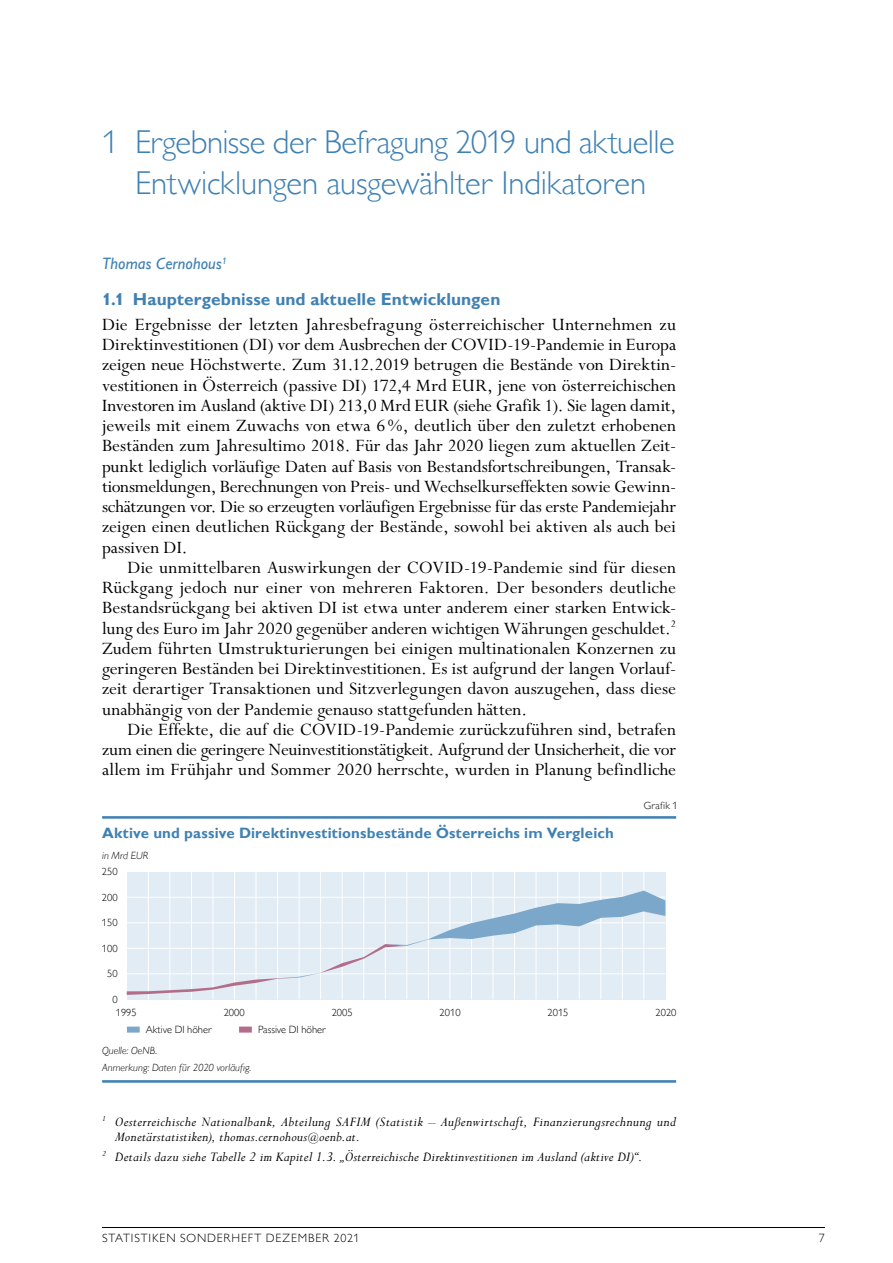
<style>
.page{position:relative;width:893px;height:1263px;background:#fff}
.page>*{position:absolute;margin:0;border:0;box-sizing:border-box;transform-origin:0 0}
.t1{font:300 33px/40.5px "Gill Sans MT Pro";letter-spacing:-.01em;color:#4081b3;text-align:center}
.t2{font:19.5px/20.2px "Perpetua Std";color:#000;text-align:justify}
.t3{font:700 17.25px "Gill Sans MT Pro";letter-spacing:.005em;color:#4081b3}
.t4{font:italic 500 16.5px "Gill Sans MT Pro";letter-spacing:.005em;color:#4081b3}
.t5{font:italic 15px/15px "Perpetua Std";letter-spacing:.02em;color:#000}
.t6{font:700 15px "Gill Sans MT Pro";letter-spacing:.01em;color:#4081b3}
.t7{font:300 12px "Gill Sans MT Pro";letter-spacing:.075em;color:#000}
.t8{font:300 10.5px "Gill Sans MT Pro";color:#000}
.t9{font:italic 300 10.5px "Gill Sans MT Pro";letter-spacing:.01em;color:#000}
.s1{font-size:12px}
</style>
<div class="page">
<hr style="left:102px;top:1227px;width:723px;height:1px;background:#000">
<hr style="left:102px;top:816px;width:574px;height:3px;background:#4081b3">
<hr style="left:102px;top:1080px;width:574px;height:3px;background:#4081b3">
<div style="left:127px;top:1026px;width:13px;height:6px;background:#7aa7ca"></div>
<div style="left:239px;top:1026px;width:13px;height:6px;background:#b36c89"></div>
<div style="left:127px;top:872px;width:538px;height:127px;background:#e2ecf4"></div>
<hr style="left:643px;top:872px;width:1px;height:127px;background:#fff">
<hr style="left:622px;top:872px;width:1px;height:127px;background:#fff">
<hr style="left:600px;top:872px;width:1px;height:127px;background:#fff">
<hr style="left:579px;top:872px;width:1px;height:127px;background:#fff">
<hr style="left:557px;top:872px;width:1px;height:127px;background:#fff">
<hr style="left:536px;top:872px;width:1px;height:127px;background:#fff">
<hr style="left:514px;top:872px;width:1px;height:127px;background:#fff">
<hr style="left:493px;top:872px;width:1px;height:127px;background:#fff">
<hr style="left:471px;top:872px;width:1px;height:127px;background:#fff">
<hr style="left:449px;top:872px;width:1px;height:127px;background:#fff">
<hr style="left:428px;top:872px;width:1px;height:127px;background:#fff">
<hr style="left:406px;top:872px;width:1px;height:127px;background:#fff">
<hr style="left:385px;top:872px;width:1px;height:127px;background:#fff">
<hr style="left:363px;top:872px;width:1px;height:127px;background:#fff">
<hr style="left:342px;top:872px;width:1px;height:127px;background:#fff">
<hr style="left:320px;top:872px;width:1px;height:127px;background:#fff">
<hr style="left:299px;top:872px;width:1px;height:127px;background:#fff">
<hr style="left:277px;top:872px;width:1px;height:127px;background:#fff">
<hr style="left:256px;top:872px;width:1px;height:127px;background:#fff">
<hr style="left:234px;top:872px;width:1px;height:127px;background:#fff">
<hr style="left:213px;top:872px;width:1px;height:127px;background:#fff">
<hr style="left:191px;top:872px;width:1px;height:127px;background:#fff">
<hr style="left:169px;top:872px;width:1px;height:127px;background:#fff">
<hr style="left:148px;top:872px;width:1px;height:127px;background:#fff">
<svg style="left:127px;top:991px;width:517px;height:4px"></svg>
<svg style="left:127px;top:891px;width:538px;height:100px"></svg>
<h1 class="t1" style="left:102px;top:121px;width:574px">1 Ergebnisse der Befragung 2019 und aktuelle<br>Entwicklungen ausgewählter Indikatoren</h1>
<p class="t4" style="left:102px;top:254px;width:126px">Thomas Cernohous<sup>1</sup></p>
<p class="t3" style="left:102px;top:288px;width:400px">1.1 Hauptergebnisse und aktuelle Entwicklungen</p>
<p class="t2" style="left:102px;top:315px;width:576px">Die Ergebnisse der letzten Jahresbefragung österreichischer Unternehmen zu Direktinvestitionen (DI) vor dem Ausbrechen der COVID-19-Pandemie in Europa zeigen neue Höchstwerte. Zum 31.12.2019 betrugen die Bestände von Direktin&shy;vestitionen in Österreich (passive DI) 172,4 Mrd EUR, jene von österreichischen Investoren im Ausland (aktive DI) 213,0 Mrd EUR (siehe Grafik 1). Sie lagen damit, jeweils mit einem Zuwachs von etwa 6 %, deutlich über den zuletzt erhobenen Beständen zum Jahresultimo 2018. Für das Jahr 2020 liegen zum aktuellen Zeit&shy;punkt lediglich vorläufige Daten auf Basis von Bestandsfortschreibungen, Transak&shy;tionsmeldungen, Berechnungen von Preis- und Wechselkurseffekten sowie Gewinn&shy;schätzungen vor. Die so erzeugten vorläufigen Ergebnisse für das erste Pandemiejahr zeigen einen deutlichen Rückgang der Bestände, sowohl bei aktiven als auch bei passiven DI.</p>
<p class="t2" style="left:102px;top:558px;width:576px;text-indent:26px">Die unmittelbaren Auswirkungen der COVID-19-Pandemie sind für diesen Rückgang jedoch nur einer von mehreren Faktoren. Der besonders deutliche Bestandsrückgang bei aktiven DI ist etwa unter anderem einer starken Entwick&shy;lung des Euro im Jahr 2020 gegenüber anderen wichtigen Währungen geschuldet.<sup>2<br></sup>Zudem führten Umstrukturierungen bei einigen multinationalen Konzernen zu geringeren Beständen bei Direktinvestitionen. Es ist aufgrund der langen Vorlauf&shy;zeit derartiger Transaktionen und Sitzverlegungen davon auszugehen, dass diese unabhängig von der Pandemie genauso stattgefunden hätten.</p>
<p class="t2" style="left:102px;top:720px;width:576px;text-indent:26px">Die Effekte, die auf die COVID-19-Pandemie zurückzuführen sind, betrafen zum einen die geringere Neuinvestitionstätigkeit. Aufgrund der Unsicherheit, die vor allem im Frühjahr und Sommer 2020 herrschte, wurden in Planung befindliche</p>
<p class="t6" style="left:102px;top:823px;width:513px">Aktive und passive Direktinvestitionsbestände Österreichs im Vergleich</p>
<p class="t9" style="left:102px;top:849px;width:48px">in Mrd EUR</p>
<p class="t8" style="left:102px;top:865px;width:17px">250</p>
<p class="t8" style="left:102px;top:891px;width:17px">200</p>
<p class="t8" style="left:102px;top:916px;width:17px">150</p>
<p class="t8" style="left:102px;top:942px;width:17px">100</p>
<p class="t8" style="left:107px;top:967px;width:12px">50</p>
<p class="t8" style="left:112px;top:993px;width:7px">0</p>
<p class="t8" style="left:644px;top:799px;width:36px">Grafik 1</p>
<p class="t8" style="left:116px;top:1006px;width:22px">1995</p>
<p class="t8" style="left:224px;top:1006px;width:22px">2000</p>
<p class="t8" style="left:332px;top:1006px;width:22px">2005</p>
<p class="t8" style="left:440px;top:1006px;width:22px">2010</p>
<p class="t8" style="left:548px;top:1006px;width:22px">2015</p>
<p class="t8" style="left:655px;top:1006px;width:22px">2020</p>
<p class="t8" style="left:146px;top:1023px;width:68px">Aktive DI höher</p>
<p class="t8" style="left:258px;top:1023px;width:70px">Passive DI höher</p>
<p class="t9" style="left:102px;top:1044px;width:57px">Quelle: OeNB.</p>
<p class="t9" style="left:102px;top:1061px;width:151px">Anmerkung: Daten für 2020 vorläufig.</p>
<p class="t5" style="left:115px;top:1114px;width:563px;text-indent:-13px"><sup>1</sup> Oesterreichische Nationalbank, Abteilung SAFIM (Statistik – Außenwirtschaft, Finanzierungsrechnung und<br>Monetärstatistiken), thomas.cernohous<span class="s1">@</span>oenb.at.</p>
<p class="t5" style="left:102px;top:1150px;width:542px"><sup>2</sup> Details dazu siehe Tabelle 2 im Kapitel 1.3. „Österreichische Direktinvestitionen im Ausland (aktive DI)“.</p>
<p class="t7" style="left:102px;top:1231px;width:259px">STATISTIKEN SONDERHEFT DEZEMBER 2021</p>
<p class="t7" style="left:819px;top:1231px;width:7px">7</p>
</div>
